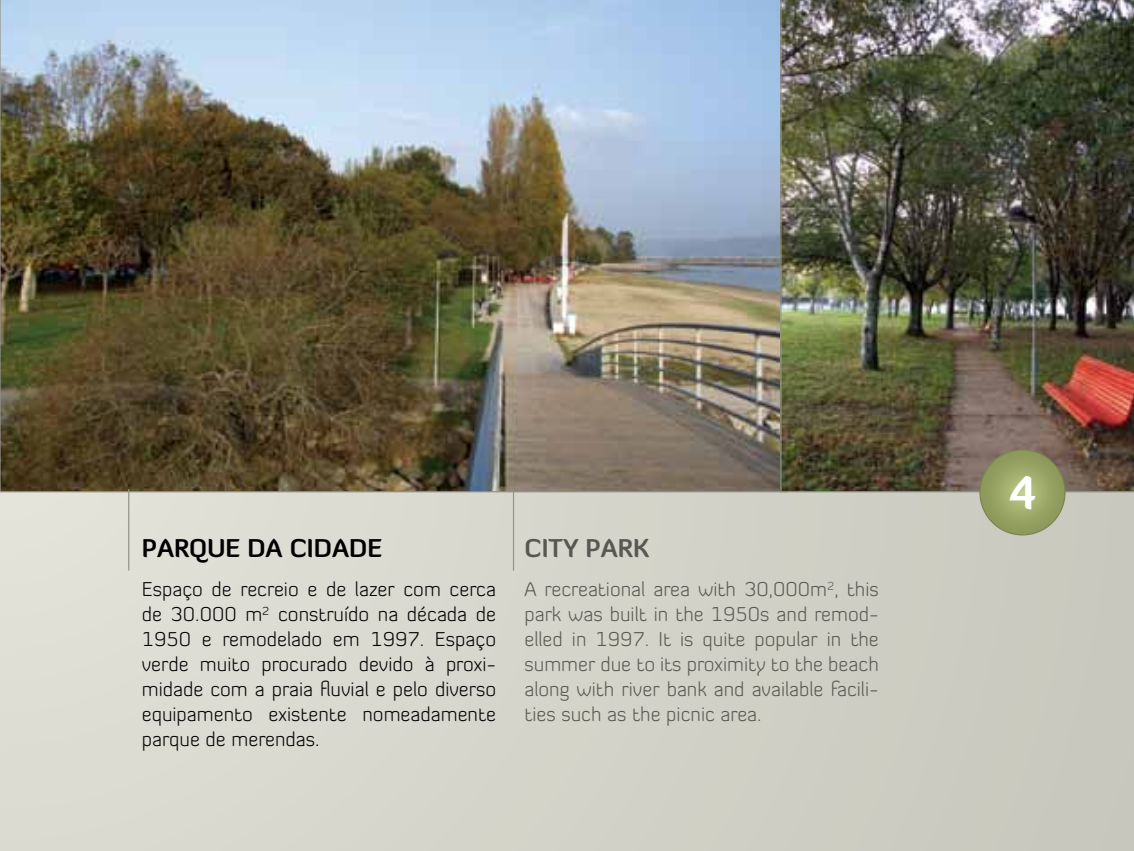
<style>
.page{position:relative;width:1134px;height:851px;background:#fff}
.page>*{position:absolute;margin:0;border:0;box-sizing:border-box;transform-origin:0 0}
.t1{font:700 45.5px "Diavlo";color:#fff}
.t2{font:700 25px "Diavlo";color:#000}
.t3{font:700 25px "Diavlo";color:#585852}
.t4{font:300 20px/25px "Diavlo";color:#000;text-align:justify}
.t5{font:300 20px/25px "Diavlo";color:#585852;text-align:justify}
</style>
<div class="page">
<div style="left:0;top:0;width:1134px;height:850px;background:linear-gradient(to right,#e1e1d7,#c8c7bd)"></div>
<img style="left:0;top:0;width:780px;height:492px">
<img style="left:780px;top:0;width:354px;height:492px">
<hr style="left:128px;top:489px;width:1px;height:81px;background:#94948b">
<hr style="left:513px;top:489px;width:1px;height:81px;background:#94948b">
<svg style="left:980px;top:450px;width:85px;height:84px;background:#98a465"></svg>
<p class="t2" style="left:142px;top:532px;width:17px">PAR</p>
<p class="t2" style="left:189px;top:532px;width:134px">QUE DA CIDADE</p>
<p class="t4" style="left:142px;top:576px;width:356px">Espaço de recreio e de lazer com cerca de 30.000 m<sup>2</sup> construído na década de 1950 e remodelado em 1997. Espaço verde muito procurado devido à proxi&shy;midade com a praia fluvial e pelo diverso equipamento existente nomeadamente parque de merendas.</p>
<p class="t3" style="left:524px;top:532px;width:126px">City park</p>
<p class="t5" style="left:524px;top:576px;width:356px">A recreational area with 30,000m<sup>2</sup>, this park was built in the 1950s and remod&shy;elled in 1997. It is quite popular in the summer due to its proximity to the beach along with river bank and available facili&shy;ties such as the picnic area.</p>
<h1 class="t1" style="left:1007px;top:464px;width:32px">4</h1>
</div>
